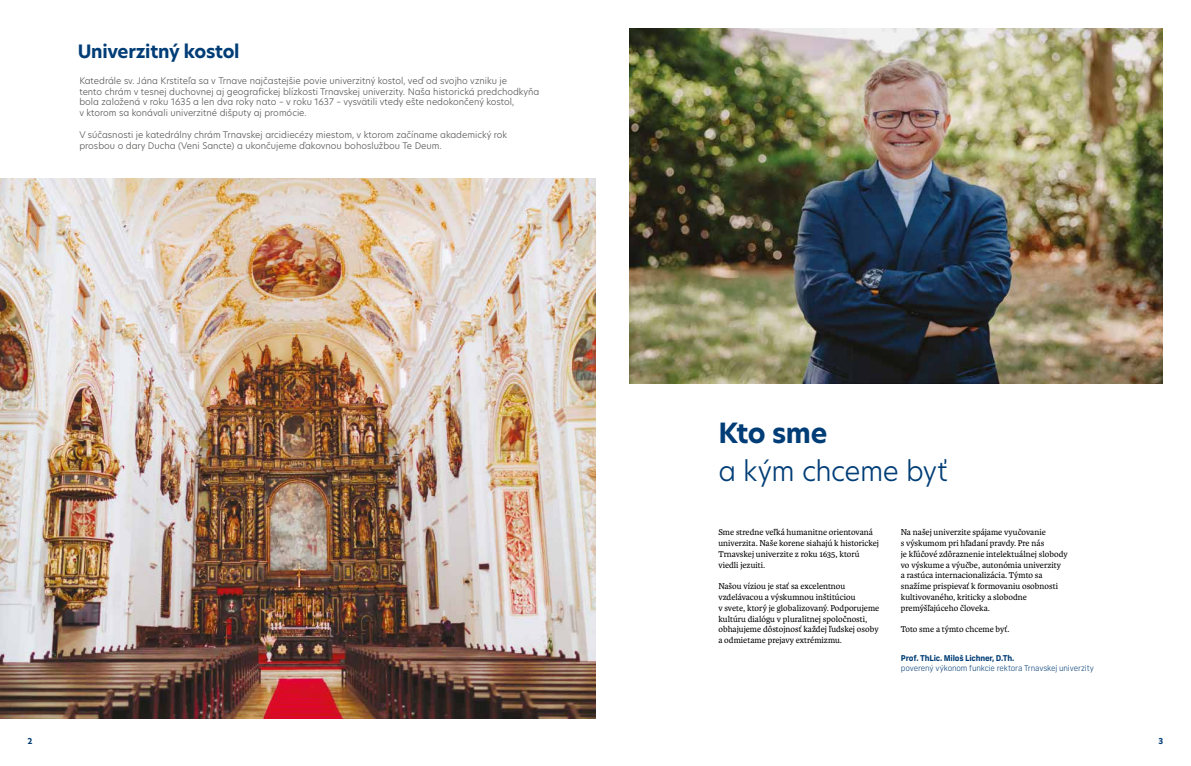
<style>
.page{position:relative;width:1191px;height:766px;background:#fff}
.page>*{position:absolute;margin:0;border:0;box-sizing:border-box;transform-origin:0 0}
.t1{font:300 27.3px "New Hero";letter-spacing:-.015em;color:#003d76}
.t2{font:700 27.3px "New Hero";letter-spacing:-.015em;color:#003d76}
.t3{font:700 18px "New Hero";letter-spacing:-.015em;color:#003d76}
.t4{font:9px/10.8px "Karmina";color:#000}
.t5{font:300 9px/10.8px "New Hero";color:#575756}
.t6{font:300 8px "New Frank";letter-spacing:-.02em;color:#003d76}
.t7{font:700 8px "New Frank";letter-spacing:-.02em;color:#003d76}
.t8{font:700 8px "New Hero";color:#003d76}
</style>
<div class="page">
<img style="left:629px;top:28px;width:533px;height:356px">
<img style="left:0;top:179px;width:595px;height:539px">
<h2 class="t3" style="left:78px;top:40px;width:163px">Univerzitný kostol</h2>
<p class="t5" style="left:79px;top:75px;width:461px">Katedrále sv. Jána Krstiteľa sa v Trnave najčastejšie povie univerzitný kostol, veď od svojho vzniku je<br>tento chrám v tesnej duchovnej aj geografickej blízkosti Trnavskej univerzity. Naša historická predchodkyňa bola založená v roku 1635 a len dva roky nato – v roku 1637 – vysvätili vtedy ešte nedokončený kostol,<br>v ktorom sa konávali univerzitné dišputy aj promócie.</p>
<p class="t5" style="left:79px;top:129px;width:429px">V súčasnosti je katedrálny chrám Trnavskej arcidiecézy miestom, v ktorom začíname akademický rok prosbou o dary Ducha (Veni Sancte) a ukončujeme ďakovnou bohoslužbou Te Deum.</p>
<h1 class="t2" style="left:718px;top:414px;width:110px">Kto sme</h1>
<h1 class="t1" style="left:718px;top:452px;width:231px">a kým chceme byť</h1>
<p class="t4" style="left:718px;top:527px;width:162px">Sme stredne veľká humanitne orientovaná univerzita. Naše korene siahajú k historickej Trnavskej univerzite z roku 1635, ktorú viedli jezuiti.</p>
<p class="t4" style="left:718px;top:581px;width:162px">Našou víziou je stať sa excelentnou vzdelávacou a výskumnou inštitúciou<br>v svete, ktorý je globalizovaný. Podporujeme kultúru dialógu v pluralitnej spoločnosti, obhajujeme dôstojnosť každej ľudskej osoby a odmietame prejavy extrémizmu.</p>
<p class="t4" style="left:900px;top:527px;width:168px">Na našej univerzite spájame vyučovanie<br>s výskumom pri hľadaní pravdy. Pre nás<br>je kľúčové zdôraznenie intelektuálnej slobody vo výskume a výučbe, autonómia univerzity<br>a rastúca internacionalizácia. Týmto sa snažíme prispievať k formovaniu osobnosti kultivovaného, kriticky a slobodne premýšľajúceho človeka.</p>
<p class="t4" style="left:900px;top:624px;width:110px">Toto sme a týmto chceme byť.</p>
<p class="t7" style="left:900px;top:652px;width:115px">Prof. ThLic. Miloš Lichner, D.Th.</p>
<p class="t6" style="left:900px;top:662px;width:195px">poverený výkonom funkcie rektora Trnavskej univerzity</p>
<p class="t8" style="left:28px;top:735px;width:6px">2</p>
<p class="t8" style="left:1158px;top:735px;width:6px">3</p>
</div>
